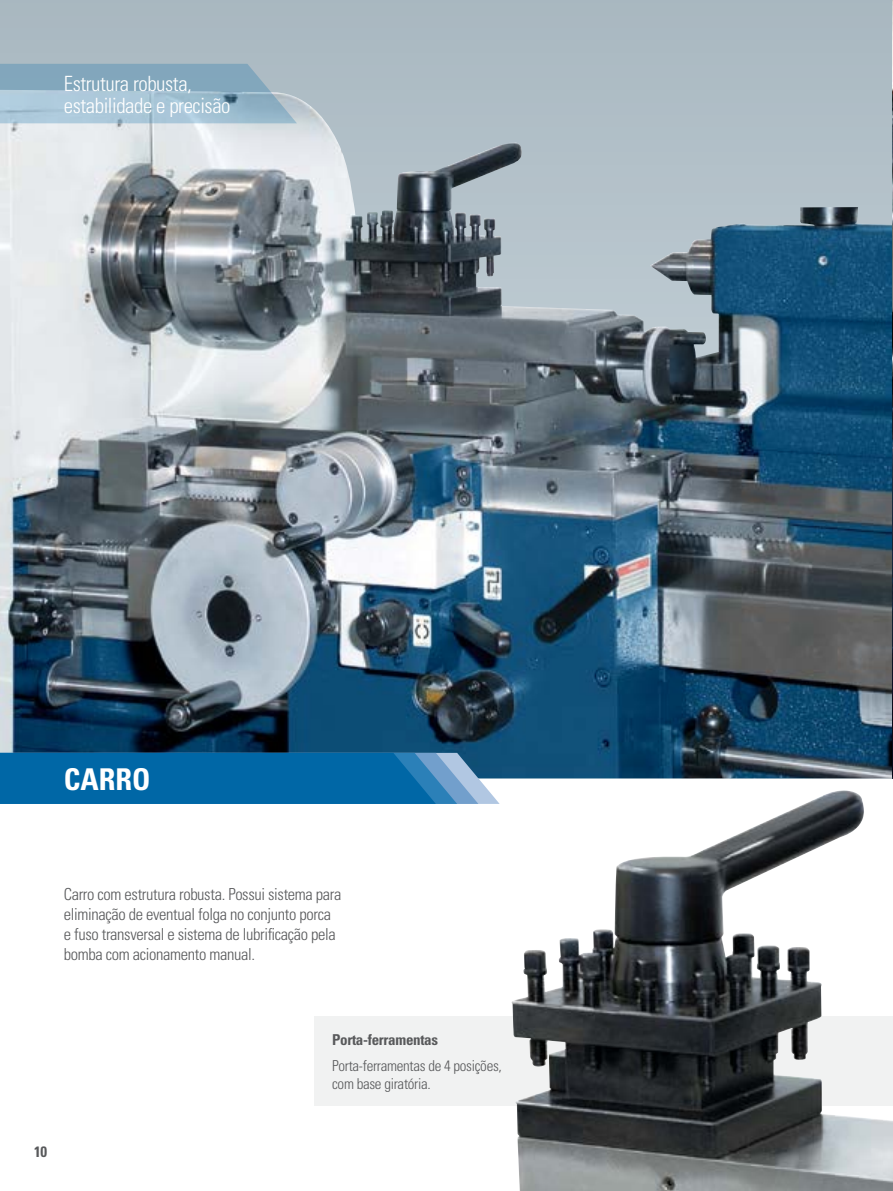
<style>
.page{position:relative;width:893px;height:1191px;background:#fff}
.page>*{position:absolute;margin:0;border:0;box-sizing:border-box;transform-origin:0 0}
.t1{font:700 condensed 30px "Univers";color:#fff}
.t2{font:300 condensed 21px/22.5px "Univers";letter-spacing:-.02em;color:#fff}
.t3{font:300 condensed 16.5px/19.8px "Univers";letter-spacing:-.02em;color:#58595b}
.t4{font:300 condensed 15px/18px "Univers";letter-spacing:-.02em;color:#58595b}
.t5{font:700 condensed 15px "Univers";letter-spacing:-.02em;color:#58595b}
</style>
<div class="page">
<svg style="left:0;top:0;width:892px;height:161px;background:#b1bfc7"></svg>
<img style="left:0;top:161px;width:892px;height:617px">
<img style="left:892px;top:0;width:1px;height:778px">
<div style="left:315px;top:1016px;width:578px;height:90px;background:#f1f2f2"></div>
<svg style="left:0;top:64px;width:297px;height:59px;background:#97b6c9"></svg>
<svg style="left:0;top:753px;width:500px;height:51px;background:#116faa"></svg>
<img style="left:512px;top:795px;width:381px;height:396px">
<p class="t2" style="left:64px;top:72px;width:168px">Estrutura robusta, estabilidade e precisão</p>
<h1 class="t1" style="left:64px;top:762px;width:88px">CARRO</h1>
<p class="t3" style="left:64px;top:884px;width:279px">Carro com estrutura robusta. Possui sistema para eliminação de eventual folga no conjunto porca e fuso transversal e sistema de lubrificação pela bomba com acionamento manual.</p>
<p class="t5" style="left:34px;top:1142px;width:15px">10</p>
<p class="t5" style="left:332px;top:1030px;width:108px">Porta-ferramentas</p>
<p class="t4" style="left:332px;top:1057px;width:171px">Porta-ferramentas de 4 posições, com base giratória.</p>
</div>
